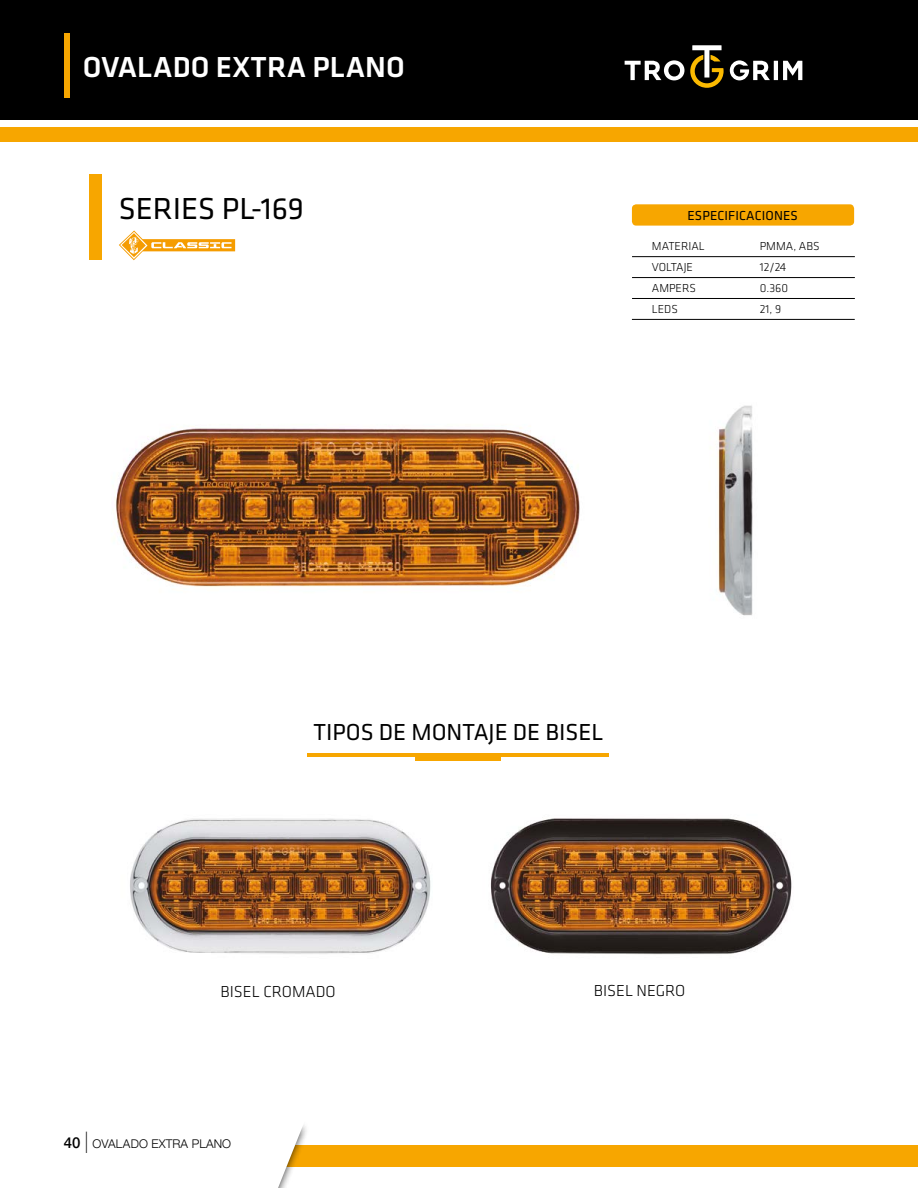
<style>
.page{position:relative;width:918px;height:1188px;background:#fff}
.page>*{position:absolute;margin:0;border:0;box-sizing:border-box;transform-origin:0 0}
.t1{font:31.5px "Klavika CH";color:#000}
.t2{font:500 30px "Klavika CH";color:#fff}
.t3{font:24px "Klavika CH";color:#000}
.t4{font:300 16.5px "Klavika CH";color:#000}
.t5{font:500 15px "Helvetica Neue";color:#000}
.t6{font:13.5px "Klavika CH";letter-spacing:.01em;color:#000}
.t7{font:300 12px/21px "Klavika CH";color:#000}
.t8{font:300 12px "Helvetica Neue";letter-spacing:.01em;color:#000}
.s1{font-weight:100;font-size:29.7px}
</style>
<div class="page">
<div style="left:191px;top:1146px;width:727px;height:21px;background:#f7a600"></div>
<div style="left:0;top:0;width:918px;height:119px;background:#000"></div>
<svg style="left:625px;top:60px;width:59px;height:20px"></svg>
<svg style="left:730px;top:60px;width:72px;height:20px"></svg>
<svg style="left:690px;top:45px;width:34px;height:43px"></svg>
<svg style="left:191px;top:1125px;width:116px;height:63px"></svg>
<div style="left:0;top:127px;width:918px;height:15px;background:#f7a600"></div>
<div style="left:64px;top:34px;width:5px;height:64px;background:#f7a600"></div>
<img style="left:114px;top:426px;width:466px;height:161px">
<div style="left:89px;top:174px;width:13px;height:85px;background:#f7a600"></div>
<div style="left:632px;top:204px;width:222px;height:22px;background:#f7a600;border-radius:4px"></div>
<hr style="left:632px;top:256px;width:223px;height:1px;background:#000">
<hr style="left:632px;top:277px;width:223px;height:1px;background:#000">
<hr style="left:632px;top:298px;width:223px;height:1px;background:#000">
<hr style="left:632px;top:319px;width:223px;height:1px;background:#000">
<hr style="left:308px;top:754px;width:301px;height:3px;background:#f7a600">
<div style="left:416px;top:755px;width:85px;height:6px;background:#f7a600"></div>
<img style="left:130px;top:818px;width:301px;height:136px">
<img style="left:490px;top:818px;width:302px;height:137px">
<svg style="left:119px;top:230px;width:116px;height:30px"></svg>
<img style="left:718px;top:405px;width:35px;height:211px">
<h2 class="t2" style="left:83px;top:51px;width:323px">OVALADO EXTRA PLANO</h2>
<h1 class="t1" style="left:119px;top:192px;width:187px">SERIES PL-169</h1>
<p class="t6" style="left:688px;top:208px;width:112px">ESPECIFICACIONES</p>
<p class="t7" style="left:652px;top:236px;width:54px">MATERIAL<br>VOLTAJE<br>AMPERS<br>LEDS</p>
<p class="t7" style="left:760px;top:236px;width:61px">PMMA, ABS<br>12/24<br>0.360<br>21, 9</p>
<h3 class="t3" style="left:314px;top:719px;width:291px">TIPOS DE MONTAJE DE BISEL</h3>
<h3 class="t4" style="left:221px;top:982px;width:117px">BISEL CROMADO</h3>
<h3 class="t4" style="left:594px;top:982px;width:93px">BISEL NEGRO</h3>
<p class="t5" style="left:64px;top:1131px;width:26px">40 <span class="s1">I</span></p>
<p class="t8" style="left:92px;top:1134px;width:140px">OVALADO EXTRA PLANO</p>
</div>
